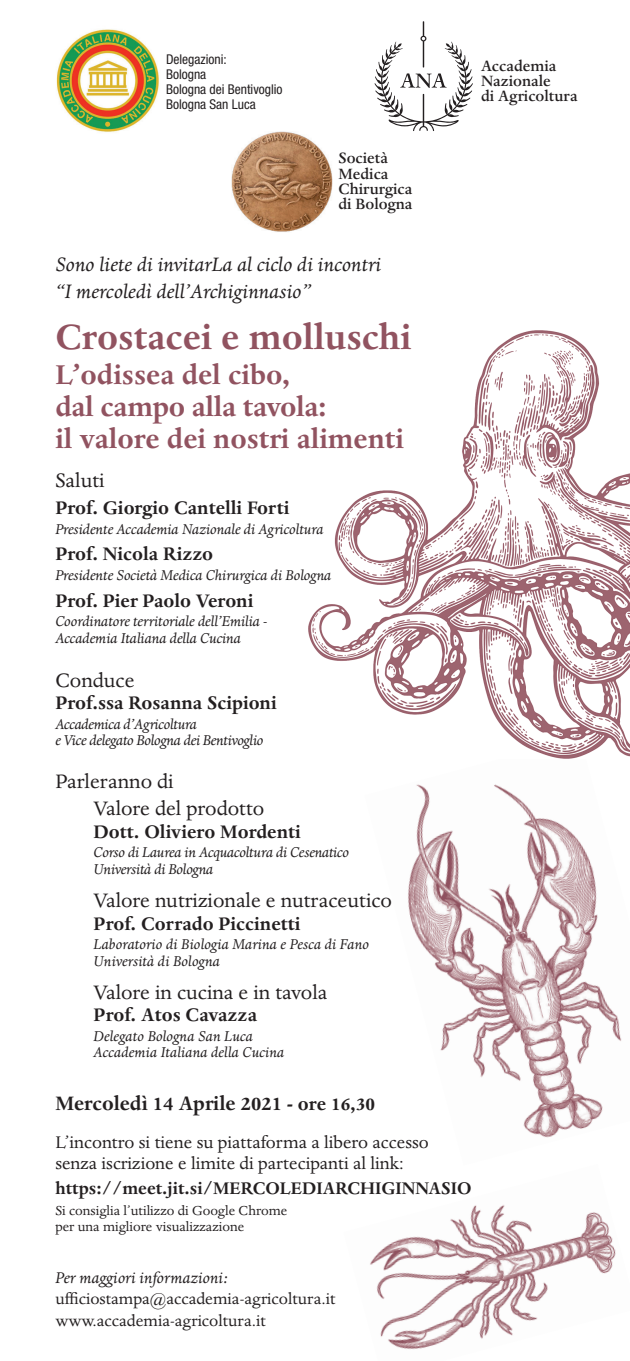
<style>
.page{position:relative;width:630px;height:1361px;background:#fff}
.page>*{position:absolute;margin:0;border:0;box-sizing:border-box;transform-origin:0 0}
.t1{font:700 40.5px "Dante";color:#915360}
.t2{font:700 31.5px "Dante";color:#915360}
.t3{font:22.5px "Dante";color:#231f20}
.t4{font:italic 22.5px "Dante";color:#231f20}
.t5{font:700 22.5px "Dante";color:#231f20}
.t6{font:700 21px "Dante";color:#231f20}
.t7{font:19.5px/21px "Dante";color:#231f20}
.t8{font:700 19.5px "Dante";color:#231f20}
.t9{font:18px "Dante";color:#231f20}
.t10{font:italic 18px "Dante";color:#231f20}
.t11{font:500 17.25px "Dante";color:#231f20}
.t12{font:italic 16.5px/16.5px "Dante";letter-spacing:-.01em;color:#231f20}
.t13{font:15px/16.5px "Dante";color:#231f20}
.t14{font:condensed 13.5px "Helvetica Neue";color:#231f20}
.s1{font-size:21px}
</style>
<div class="page">
<img style="left:370px;top:1205px;width:246px;height:145px">
<img style="left:408px;top:758px;width:214px;height:380px">
<img style="left:309px;top:331px;width:320px;height:427px">
<img style="left:56px;top:29px;width:103px;height:103px">
<svg style="left:374px;top:21px;width:98px;height:110px"></svg>
<img style="left:232px;top:131px;width:100px;height:101px">
<p class="t14" style="left:166px;top:51px;width:62px">Delegazioni:</p>
<p class="t14" style="left:166px;top:66px;width:42px">Bologna</p>
<p class="t14" style="left:166px;top:81px;width:118px">Bologna dei Bentivoglio</p>
<p class="t14" style="left:166px;top:96px;width:91px">Bologna San Luca</p>
<p class="t11" style="left:338px;top:149px;width:51px">Società</p>
<p class="t11" style="left:338px;top:164px;width:51px">Medica</p>
<p class="t11" style="left:338px;top:179px;width:75px">Chirurgica</p>
<p class="t11" style="left:338px;top:195px;width:75px">di Bologna</p>
<p class="t11" style="left:480px;top:56px;width:77px">Accademia</p>
<p class="t11" style="left:480px;top:72px;width:71px">Nazionale</p>
<p class="t11" style="left:480px;top:87px;width:98px">di Agricoltura</p>
<p class="t4" style="left:55px;top:252px;width:327px">Sono liete di invitarLa al ciclo di incontri</p>
<p class="t4" style="left:55px;top:279px;width:257px">“I mercoledì dell’Archiginnasio”</p>
<p class="t1" style="left:55px;top:315px;width:357px">Crostacei e molluschi</p>
<p class="t2" style="left:55px;top:358px;width:236px">L’odissea del cibo,</p>
<p class="t2" style="left:55px;top:390px;width:273px">dal campo alla tavola:</p>
<p class="t2" style="left:55px;top:421px;width:350px">il valore dei nostri alimenti</p>
<p class="t3" style="left:55px;top:468px;width:51px">Saluti</p>
<p class="t6" style="left:55px;top:496px;width:235px">Prof. Giorgio Cantelli Forti</p>
<p class="t12" style="left:55px;top:521px;width:270px">Presidente Accademia Nazionale di Agricoltura</p>
<p class="t6" style="left:55px;top:543px;width:159px">Prof. Nicola Rizzo</p>
<p class="t12" style="left:55px;top:567px;width:277px">Presidente Società Medica Chirurgica di Bologna</p>
<p class="t6" style="left:55px;top:589px;width:199px">Prof. Pier Paolo Veroni</p>
<p class="t12" style="left:55px;top:613px;width:214px">Coordinatore territoriale dell’Emilia -<br>Accademia Italiana della Cucina</p>
<p class="t3" style="left:55px;top:668px;width:81px">Conduce</p>
<p class="t6" style="left:55px;top:691px;width:223px">Prof.ssa Rosanna Scipioni</p>
<p class="t12" style="left:55px;top:716px;width:210px">Accademica d’Agricoltura<br>e Vice delegato Bologna dei Bentivoglio</p>
<p class="t3" style="left:55px;top:769px;width:120px">Parleranno di</p>
<p class="t3" style="left:94px;top:796px;width:172px">Valore del prodotto</p>
<p class="t6" style="left:94px;top:820px;width:208px">Dott. Oliviero Mordenti</p>
<p class="t12" style="left:94px;top:844px;width:257px">Corso di Laurea in Acquacoltura di Cesenatico</p>
<p class="t12" style="left:94px;top:861px;width:121px">Università di Bologna</p>
<p class="t3" style="left:94px;top:888px;width:300px">Valore nutrizionale e nutraceutico</p>
<p class="t6" style="left:94px;top:912px;width:208px">Prof. Corrado Piccinetti</p>
<p class="t12" style="left:94px;top:936px;width:277px">Laboratorio di Biologia Marina e Pesca di Fano</p>
<p class="t12" style="left:94px;top:953px;width:128px">Università di Bologna</p>
<p class="t3" style="left:94px;top:980px;width:235px">Valore in cucina e in tavola</p>
<p class="t6" style="left:94px;top:1004px;width:165px">Prof. Atos Cavazza</p>
<p class="t12" style="left:94px;top:1028px;width:161px">Delegato Bologna San Luca</p>
<p class="t12" style="left:94px;top:1044px;width:192px">Accademia Italiana della Cucina</p>
<p class="t5" style="left:55px;top:1091px;width:321px">Mercoledì 14 Aprile 2021 <span class="s1">- ore 16,30</span></p>
<p class="t7" style="left:55px;top:1132px;width:374px">L’incontro si tiene su piattaforma a libero accesso senza iscrizione e limite di partecipanti al link:</p>
<p class="t8" style="left:55px;top:1177px;width:417px">https://meet.jit.si/MERCOLEDIARCHIGINNASIO</p>
<p class="t13" style="left:55px;top:1202px;width:233px">Si consiglia l’utilizzo di Google Chrome per una migliore visualizzazione</p>
<p class="t10" style="left:55px;top:1267px;width:174px">Per maggiori informazioni:</p>
<p class="t9" style="left:55px;top:1289px;width:282px">ufficiostampa@accademia-agricoltura.it</p>
<p class="t9" style="left:55px;top:1311px;width:212px">www.accademia-agricoltura.it</p>
</div>
